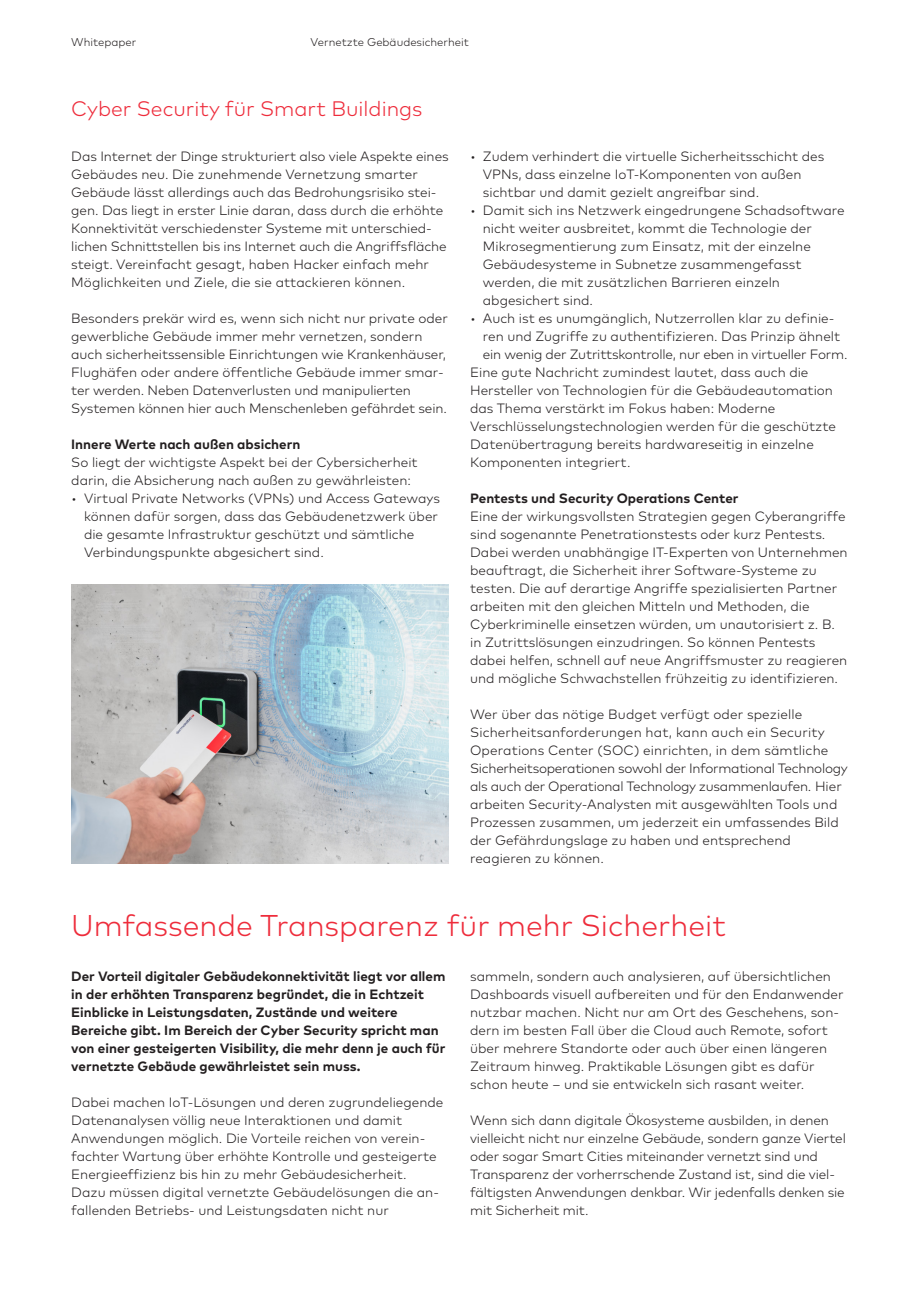
<style>
.page{position:relative;width:919px;height:1289px;background:#fff}
.page>*{position:absolute;margin:0;border:0;box-sizing:border-box;transform-origin:0 0}
.t1{font:300 30px "Mark Pro";color:#ee2c3b}
.t2{font:300 21px "Mark Pro";color:#ee2c3b}
.t3{font:300 13.5px/18px "Mark Pro";color:#231f20}
.t4{font:700 13.5px/18px "Mark Pro";color:#231f20}
.t5{font:300 11.25px "Mark Pro";color:#231f20}
</style>
<div class="page">
<img style="left:71px;top:584px;width:378px;height:279px">
<p class="t5" style="left:71px;top:34px;width:67px">Whitepaper</p>
<p class="t5" style="left:310px;top:34px;width:160px">Vernetzte Gebäudesicherheit</p>
<h2 class="t2" style="left:71px;top:93px;width:353px">Cyber Security für Smart Buildings</h2>
<p class="t3" style="left:71px;top:146px;width:379px">Das Internet der Dinge strukturiert also viele Aspekte eines Gebäudes neu. Die zunehmende Vernetzung smarter Gebäude lässt allerdings auch das Bedrohungsrisiko stei&shy;gen. Das liegt in erster Linie daran, dass durch die erhöhte Konnektivität verschiedenster Systeme mit unterschied&shy;lichen Schnittstellen bis ins Internet auch die Angriffsfläche steigt. Vereinfacht gesagt, haben Hacker einfach mehr Möglichkeiten und Ziele, die sie attackieren können.</p>
<p class="t3" style="left:71px;top:308px;width:378px">Besonders prekär wird es, wenn sich nicht nur private oder gewerbliche Gebäude immer mehr vernetzen, sondern auch sicherheitssensible Einrichtungen wie Krankenhäuser, Flughäfen oder andere öffentliche Gebäude immer smar&shy;ter werden. Neben Datenverlusten und manipulierten Systemen können hier auch Menschenleben gefährdet sein.</p>
<p class="t4" style="left:71px;top:434px;width:231px">Innere Werte nach außen absichern</p>
<p class="t3" style="left:71px;top:452px;width:348px">So liegt der wichtigste Aspekt bei der Cybersicherheit darin, die Absicherung nach außen zu gewährleisten:</p>
<p class="t3" style="left:84px;top:488px;width:357px;text-indent:-13px">• Virtual Private Networks (VPNs) und Access Gateways können dafür sorgen, dass das Gebäudenetzwerk über die gesamte Infrastruktur geschützt und sämtliche Verbindungspunkte abgesichert sind.</p>
<p class="t3" style="left:483px;top:146px;width:343px;text-indent:-13px">• Zudem verhindert die virtuelle Sicherheitsschicht des<br>VPNs, dass einzelne IoT-Komponenten von außen sichtbar und damit gezielt angreifbar sind.</p>
<p class="t3" style="left:483px;top:200px;width:363px;text-indent:-13px">• Damit sich ins Netzwerk eingedrungene Schadsoftware nicht weiter ausbreitet, kommt die Technologie der Mikrosegmentierung zum Einsatz, mit der einzelne Gebäudesysteme in Subnetze zusammengefasst werden, die mit zusätzlichen Barrieren einzeln abgesichert sind.</p>
<p class="t3" style="left:470px;top:308px;width:366px">• Auch ist es unumgänglich, Nutzerrollen klar zu definie-</p>
<p class="t3" style="left:483px;top:326px;width:359px">ren und Zugriffe zu authentifizieren. Das Prinzip ähnelt</p>
<p class="t3" style="left:483px;top:344px;width:366px">ein wenig der Zutrittskontrolle, nur eben in virtueller Form.</p>
<p class="t3" style="left:470px;top:362px;width:340px">Eine gute Nachricht zumindest lautet, dass auch die</p>
<p class="t3" style="left:470px;top:380px;width:364px">Hersteller von Technologien für die Gebäudeautomation</p>
<p class="t3" style="left:470px;top:398px;width:307px">das Thema verstärkt im Fokus haben: Moderne</p>
<p class="t3" style="left:470px;top:416px;width:367px">Verschlüsselungstechnologien werden für die geschützte</p>
<p class="t3" style="left:470px;top:434px;width:345px">Datenübertragung bereits hardwareseitig in einzelne</p>
<p class="t3" style="left:470px;top:452px;width:162px">Komponenten integriert.</p>
<p class="t4" style="left:470px;top:488px;width:270px">Pentests und Security Operations Center</p>
<p class="t3" style="left:470px;top:506px;width:379px">Eine der wirkungsvollsten Strategien gegen Cyberangriffe sind sogenannte Penetrationstests oder kurz Pentests.<br>Dabei werden unabhängige IT-Experten von Unternehmen beauftragt, die Sicherheit ihrer Software-Systeme zu testen. Die auf derartige Angriffe spezialisierten Partner arbeiten mit den gleichen Mitteln und Methoden, die Cyberkriminelle einsetzen würden, um unautorisiert z. B. in Zutrittslösungen einzudringen. So können Pentests dabei helfen, schnell auf neue Angriffsmuster zu reagieren und mögliche Schwachstellen frühzeitig zu identifizieren.</p>
<p class="t3" style="left:470px;top:704px;width:379px">Wer über das nötige Budget verfügt oder spezielle Sicherheitsanforderungen hat, kann auch ein Security Operations Center (SOC) einrichten, in dem sämtliche Sicherheitsoperationen sowohl der Informational Technology als auch der Operational Technology zusammenlaufen. Hier arbeiten Security-Analysten mit ausgewählten Tools und Prozessen zusammen, um jederzeit ein umfassendes Bild der Gefährdungslage zu haben und entsprechend reagieren zu können.</p>
<h1 class="t1" style="left:71px;top:902px;width:656px">Umfassende Transparenz für mehr Sicherheit</h1>
<p class="t4" style="left:71px;top:965px;width:376px">Der Vorteil digitaler Gebäudekonnektivität liegt vor allem in der erhöhten Transparenz begründet, die in Echtzeit Einblicke in Leistungsdaten, Zustände und weitere Bereiche gibt. Im Bereich der Cyber Security spricht man von einer gesteigerten Visibility, die mehr denn je auch für vernetzte Gebäude gewährleistet sein muss.</p>
<p class="t3" style="left:71px;top:1091px;width:374px">Dabei machen IoT-Lösungen und deren zugrundeliegende Datenanalysen völlig neue Interaktionen und damit Anwendungen möglich. Die Vorteile reichen von verein&shy;fachter Wartung über erhöhte Kontrolle und gesteigerte Energieeffizienz bis hin zu mehr Gebäudesicherheit.<br>Dazu müssen digital vernetzte Gebäudelösungen die an&shy;fallenden Betriebs- und Leistungsdaten nicht nur</p>
<p class="t3" style="left:470px;top:965px;width:375px">sammeln, sondern auch analysieren, auf übersichtlichen Dashboards visuell aufbereiten und für den Endanwender nutzbar machen. Nicht nur am Ort des Geschehens, son&shy;dern im besten Fall über die Cloud auch Remote, sofort über mehrere Standorte oder auch über einen längeren Zeitraum hinweg. Praktikable Lösungen gibt es dafür schon heute – und sie entwickeln sich rasant weiter.</p>
<p class="t3" style="left:470px;top:1109px;width:377px">Wenn sich dann digitale Ökosysteme ausbilden, in denen vielleicht nicht nur einzelne Gebäude, sondern ganze Viertel oder sogar Smart Cities miteinander vernetzt sind und Transparenz der vorherrschende Zustand ist, sind die viel&shy;fältigsten Anwendungen denkbar. Wir jedenfalls denken sie mit Sicherheit mit.</p>
</div>
